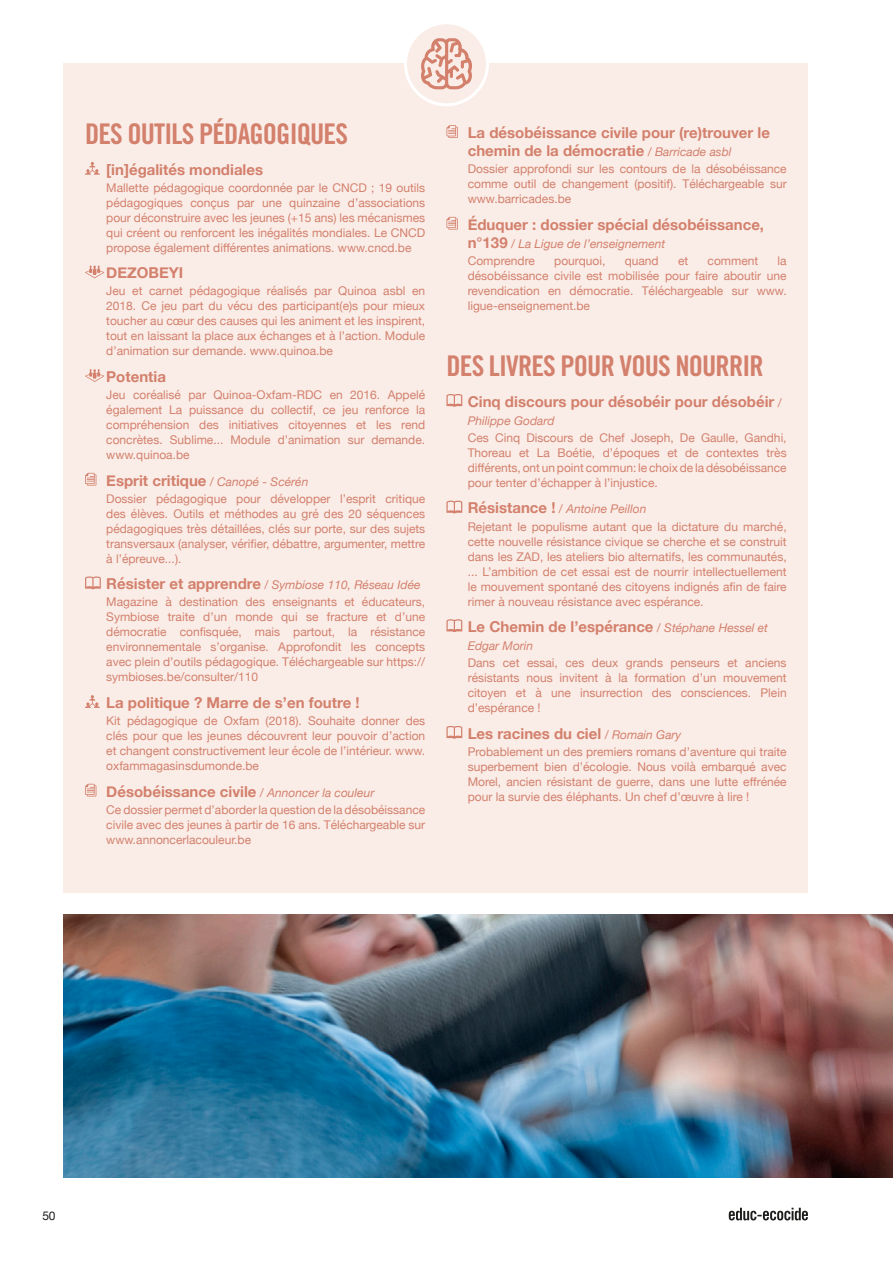
<style>
.page{position:relative;width:893px;height:1263px;background:#fff}
.page>*{position:absolute;margin:0;border:0;box-sizing:border-box;transform-origin:0 0}
.TITRES_-_brain___mus{font:28.5px "Trade Gothic LT Std Bd Cn 20";letter-spacing:-.03em;color:#d3806c}
.SOUS-TITRES_-_brain{font:700 15px/18px "Helvetica Neue";color:#d3806c}
.BODYCOPY_-_brain{font:12px/15px "Helvetica Neue";color:#d3806c;text-align:justify}
.SOUS-TITRES_-_brain-2{font:italic 12px "Helvetica Neue";color:#d3806c}
.t1{font:12px "Helvetica Neue";color:#1d1d1b}
.s1{font-weight:400;font-style:italic;font-size:12px}
.s2{font-weight:700;font-style:normal;font-size:15px}
</style>
<div class="page">
<div style="left:64px;top:64px;width:744px;height:829px;background:#faede8"></div>
<svg style="left:85px;top:162px;width:15px;height:13px"></svg>
<svg style="left:85px;top:266px;width:19px;height:12px"></svg>
<svg style="left:85px;top:369px;width:19px;height:13px"></svg>
<svg style="left:85px;top:473px;width:11px;height:13px"></svg>
<svg style="left:85px;top:576px;width:16px;height:13px"></svg>
<svg style="left:85px;top:695px;width:15px;height:13px"></svg>
<svg style="left:85px;top:784px;width:11px;height:12px"></svg>
<svg style="left:446px;top:125px;width:12px;height:13px"></svg>
<svg style="left:446px;top:217px;width:12px;height:13px"></svg>
<svg style="left:446px;top:394px;width:16px;height:13px"></svg>
<svg style="left:446px;top:501px;width:16px;height:12px"></svg>
<svg style="left:446px;top:619px;width:16px;height:13px"></svg>
<svg style="left:446px;top:726px;width:16px;height:13px"></svg>
<div style="left:405px;top:23px;width:82px;height:82px;background:#faede8;border-radius:50%"></div>
<div style="left:404px;top:21px;width:85px;height:85px;border:3px solid #fff;border-radius:50%"></div>
<svg style="left:421px;top:38px;width:51px;height:51px"></svg>
<img style="left:64px;top:914px;width:829px;height:264px">
<svg style="left:729px;top:1208px;width:79px;height:12px"></svg>
<p class="TITRES_-_brain___mus" style="left:85px;top:116px;width:264px">DES OUTILS PÉDAGOGIQUES</p>
<p class="SOUS-TITRES_-_brain" style="left:106px;top:161px;width:158px">[in]égalités mondiales</p>
<p class="BODYCOPY_-_brain" style="left:106px;top:181px;width:320px">Mallette pédagogique coordonnée par le CNCD ; 19 outils pédagogiques conçus par une quinzaine d’associations pour déconstruire avec les jeunes (+15 ans) les mécanismes qui créent ou renforcent les inégalités mondiales. Le CNCD propose également différentes animations. www.cncd.be</p>
<p class="SOUS-TITRES_-_brain" style="left:106px;top:264px;width:78px">DEZOBEYI</p>
<p class="BODYCOPY_-_brain" style="left:106px;top:284px;width:320px">Jeu et carnet pédagogique réalisés par Quinoa asbl en 2018. Ce jeu part du vécu des participant(e)s pour mieux toucher au cœur des causes qui les animent et les inspirent, tout en laissant la place aux échanges et à l’action. Module d’animation sur demande. www.quinoa.be</p>
<p class="SOUS-TITRES_-_brain" style="left:106px;top:368px;width:61px">Potentia</p>
<p class="BODYCOPY_-_brain" style="left:106px;top:388px;width:320px">Jeu coréalisé par Quinoa-Oxfam-RDC en 2016. Appelé également La puissance du collectif, ce jeu renforce la compréhension des initiatives citoyennes et les rend concrètes. Sublime... Module d’animation sur demande. www.quinoa.be</p>
<p class="SOUS-TITRES_-_brain" style="left:106px;top:472px;width:204px">Esprit critique <span class="s1">/ Canopé - Scérén</span></p>
<p class="BODYCOPY_-_brain" style="left:106px;top:492px;width:320px">Dossier pédagogique pour développer l’esprit critique des élèves. Outils et méthodes au gré des 20 séquences pédagogiques très détaillées, clés sur porte, sur des sujets transversaux (analyser, vérifier, débattre, argumenter, mettre à l’épreuve...).</p>
<p class="SOUS-TITRES_-_brain-2" style="left:106px;top:576px;width:316px"><span class="s2">Résister et apprendre</span> / Symbiose 110, Réseau Idée</p>
<p class="BODYCOPY_-_brain" style="left:106px;top:595px;width:320px">Magazine à destination des enseignants et éducateurs, Symbiose traite d’un monde qui se fracture et d’une démocratie confisquée, mais partout, la résistance environnementale s’organise. Approfondit les concepts avec plein d’outils pédagogique. Téléchargeable sur https:// symbioses.be/consulter/110</p>
<p class="SOUS-TITRES_-_brain" style="left:106px;top:694px;width:255px">La politique ? Marre de s’en foutre !</p>
<p class="BODYCOPY_-_brain" style="left:106px;top:714px;width:320px">Kit pédagogique de Oxfam (2018). Souhaite donner des clés pour que les jeunes découvrent leur pouvoir d’action et changent constructivement leur école de l’intérieur. www. oxfammagasinsdumonde.be</p>
<p class="SOUS-TITRES_-_brain" style="left:106px;top:782px;width:270px">Désobéissance civile <span class="s1">/ Annoncer la couleur</span></p>
<p class="BODYCOPY_-_brain" style="left:106px;top:802px;width:320px">Ce dossier permet d’aborder la question de la désobéissance civile avec des jeunes à partir de 16 ans. Téléchargeable sur www.annoncerlacouleur.be</p>
<p class="SOUS-TITRES_-_brain" style="left:468px;top:124px;width:304px">La désobéissance civile pour (re)trouver le chemin de la démocratie <span class="s1">/ Barricade asbl</span></p>
<p class="BODYCOPY_-_brain" style="left:468px;top:162px;width:320px">Dossier approfondi sur les contours de la désobéissance comme outil de changement (positif). Téléchargeable sur www.barricades.be</p>
<p class="SOUS-TITRES_-_brain" style="left:468px;top:216px;width:298px">Éduquer : dossier spécial désobéissance,</p>
<p class="SOUS-TITRES_-_brain-2" style="left:468px;top:235px;width:199px"><span class="s2">n°139</span> / La Ligue de l’enseignement</p>
<p class="BODYCOPY_-_brain" style="left:468px;top:254px;width:69px">Comprendre</p>
<p class="BODYCOPY_-_brain" style="left:554px;top:254px;width:53px">pourquoi,</p>
<p class="BODYCOPY_-_brain" style="left:625px;top:254px;width:36px">quand</p>
<p class="BODYCOPY_-_brain" style="left:678px;top:254px;width:12px">et</p>
<p class="BODYCOPY_-_brain" style="left:708px;top:254px;width:52px">comment</p>
<p class="BODYCOPY_-_brain" style="left:468px;top:254px;width:320px;text-indent:310px">la désobéissance civile est mobilisée pour faire aboutir une revendication en démocratie. Téléchargeable sur www. ligue-enseignement.be</p>
<p class="TITRES_-_brain___mus" style="left:446px;top:348px;width:319px">DES LIVRES POUR VOUS NOURRIR</p>
<p class="SOUS-TITRES_-_brain" style="left:468px;top:393px;width:315px">Cinq discours pour désobéir pour désobéir <span class="s1">/</span></p>
<p class="SOUS-TITRES_-_brain-2" style="left:468px;top:412px;width:88px">Philippe Godard</p>
<p class="BODYCOPY_-_brain" style="left:468px;top:431px;width:320px">Ces Cinq Discours de Chef Joseph, De Gaulle, Gandhi, Thoreau et La Boétie, d’époques et de contextes très différents, ont un point commun: le choix de la désobéissance pour tenter d’échapper à l’injustice.</p>
<p class="SOUS-TITRES_-_brain-2" style="left:468px;top:500px;width:180px"><span class="s2">Résistance !</span> / Antoine Peillon</p>
<p class="BODYCOPY_-_brain" style="left:468px;top:519px;width:320px">Rejetant le populisme autant que la dictature du marché, cette nouvelle résistance civique se cherche et se construit dans les ZAD, les ateliers bio alternatifs, les communautés, ... L’ambition de cet essai est de nourrir intellectuellement le mouvement spontané des citoyens indignés afin de faire rimer à nouveau résistance avec espérance.</p>
<p class="SOUS-TITRES_-_brain" style="left:468px;top:618px;width:302px">Le Chemin de l’espérance <span class="s1">/ Stéphane Hessel et</span></p>
<p class="SOUS-TITRES_-_brain-2" style="left:468px;top:637px;width:67px">Edgar Morin</p>
<p class="BODYCOPY_-_brain" style="left:468px;top:656px;width:320px">Dans cet essai, ces deux grands penseurs et anciens résistants nous invitent à la formation d’un mouvement citoyen et à une insurrection des consciences. Plein d’espérance !</p>
<p class="SOUS-TITRES_-_brain" style="left:468px;top:725px;width:215px">Les racines du ciel <span class="s1">/ Romain Gary</span></p>
<p class="BODYCOPY_-_brain" style="left:468px;top:745px;width:320px">Probablement un des premiers romans d’aventure qui traite superbement bien d’écologie. Nous voilà embarqué avec Morel, ancien résistant de guerre, dans une lutte effrénée pour la survie des éléphants. Un chef d’œuvre à lire !</p>
<p class="t1" style="left:43px;top:1207px;width:14px">50</p>
</div>
